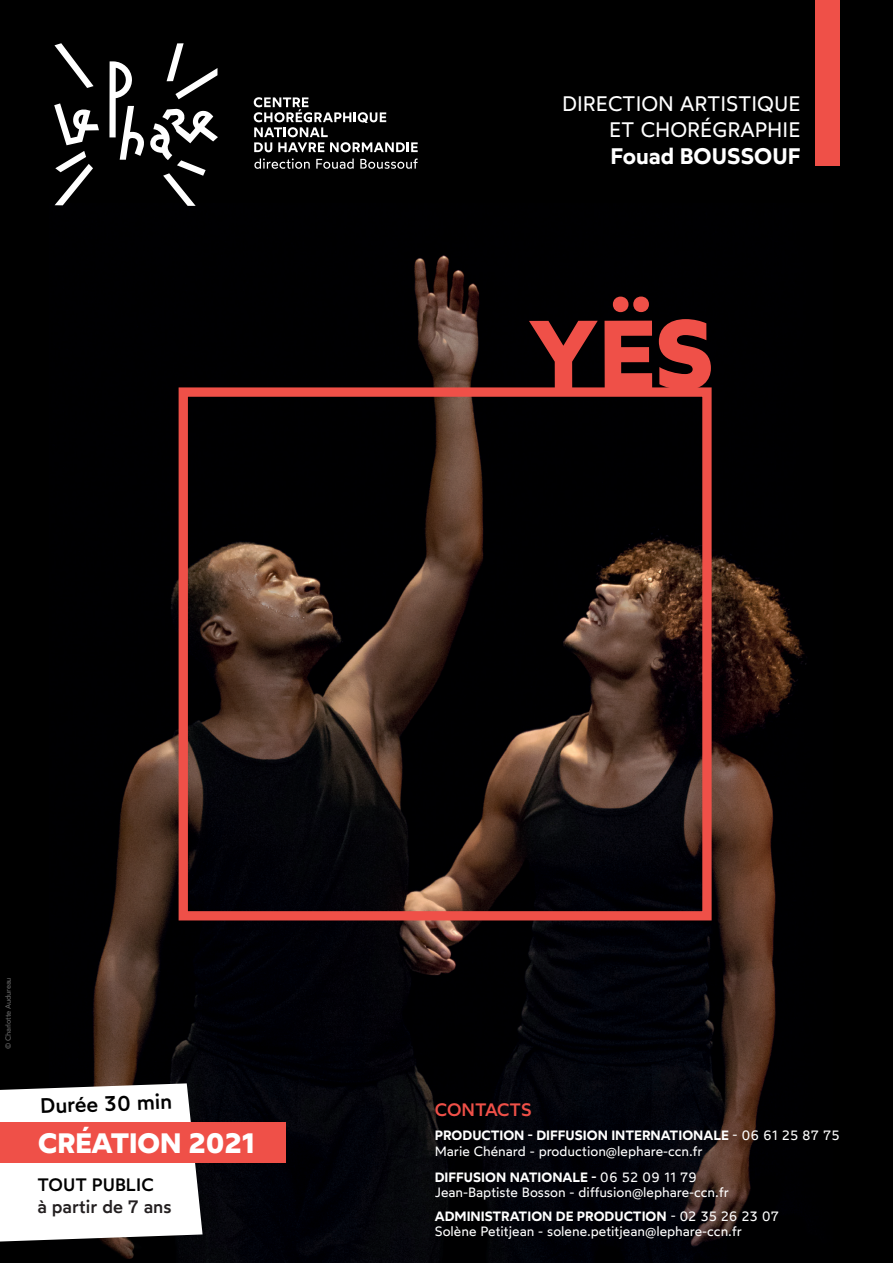
<style>
.page{position:relative;width:893px;height:1263px;background:#000}
.page>*{position:absolute;margin:0;border:0;box-sizing:border-box;transform-origin:0 0}
.COUV_TITRE_OEUVRE{font:700 97.2px "Wotfard";color:#ef5048}
.COUV_CREATION_ANNEE{font:700 28.05px "Wotfard";color:#fff}
.t1{font:600 22.5px "Wotfard";color:#fff}
.t2{font:21px/25.2px "Wotfard";color:#fff;text-align:right}
.COUV_Durée{font:500 21px "Wotfard";color:#000}
.COUV_AGE{font:500 18px "Wotfard";color:#231f20}
.COUV_type_public{font:500 18px "Wotfard";color:#000}
.COUV_Durée-2{font:500 18px "Wotfard";color:#ef5048}
.COUV_Contact_Nom_Pr{font:13.5px "Wotfard";color:#fff}
.COUV_Contact{font:13.5px/15.9px "Wotfard";color:#fff}
.COUV_Contact_Nom_Pr-2{font:600 13.5px "Wotfard";color:#fff}
.t3{font:7.5px "Wotfard";letter-spacing:-.03em;color:#666}
.s1{font-weight:600}
.s2{font-weight:400}
</style>
<div class="page">
<img style="left:54px;top:205px;width:752px;height:1058px">
<svg style="left:254px;top:158px;width:56px;height:11px"></svg>
<svg style="left:316px;top:159px;width:38px;height:10px"></svg>
<svg style="left:360px;top:158px;width:58px;height:11px"></svg>
<svg style="left:254px;top:97px;width:164px;height:55px"></svg>
<svg style="left:54px;top:103px;width:45px;height:42px"></svg>
<svg style="left:109px;top:61px;width:35px;height:99px"></svg>
<svg style="left:167px;top:43px;width:50px;height:56px"></svg>
<svg style="left:55px;top:151px;width:38px;height:54px"></svg>
<svg style="left:54px;top:43px;width:40px;height:45px"></svg>
<svg style="left:150px;top:109px;width:68px;height:97px"></svg>
<div style="left:815px;top:0;width:24px;height:166px;background:#ef5048"></div>
<svg style="left:0;top:1083px;width:203px;height:158px"></svg>
<div style="left:0;top:1122px;width:285px;height:40px;background:#ef5048"></div>
<div style="left:179px;top:387px;width:533px;height:533px;border:9px solid #ef5048"></div>
<p class="t2" style="left:562px;top:91px;width:240px">DIRECTION ARTISTIQUE<br>ET CHORÉGRAPHIE</p>
<p class="t1" style="left:610px;top:141px;width:192px">Fouad BOUSSOUF</p>
<p class="COUV_TITRE_OEUVRE" style="left:528px;top:292px;width:187px">YËS</p>
<p class="t3" style="left:4px;top:1049px;width:73px;rotate:-90deg">© Charlotte Audureau</p>
<p class="COUV_Durée" style="left:40px;top:1092px;width:133px;rotate:-2deg">Durée 30 min</p>
<p class="COUV_CREATION_ANNEE" style="left:38px;top:1125px;width:219px">CRÉATION 2021</p>
<p class="COUV_type_public" style="left:38px;top:1173px;width:118px">TOUT PUBLIC</p>
<p class="COUV_AGE" style="left:38px;top:1195px;width:136px">à partir de 7 ans</p>
<p class="COUV_Durée-2" style="left:435px;top:1098px;width:99px">CONTACTS</p>
<p class="COUV_Contact" style="left:435px;top:1126px;width:406px"><span class="s1">PRODUCTION - DIFFUSION INTERNATIONALE</span> - 06 61 25 87 75<br>Marie Chénard - production@lephare-ccn.fr</p>
<p class="COUV_Contact_Nom_Pr-2" style="left:435px;top:1169px;width:264px">DIFFUSION NATIONALE - <span class="s2">06 52 09 11 79</span></p>
<p class="COUV_Contact_Nom_Pr" style="left:435px;top:1184px;width:295px">Jean-Baptiste Bosson - diffusion@lephare-ccn.fr</p>
<p class="COUV_Contact_Nom_Pr-2" style="left:435px;top:1207px;width:346px">ADMINISTRATION DE PRODUCTION <span class="s2">- 02 35 26 23 07</span></p>
<p class="COUV_Contact_Nom_Pr" style="left:435px;top:1222px;width:309px">Solène Petitjean - solene.petitjean@lephare-ccn.fr</p>
</div>
